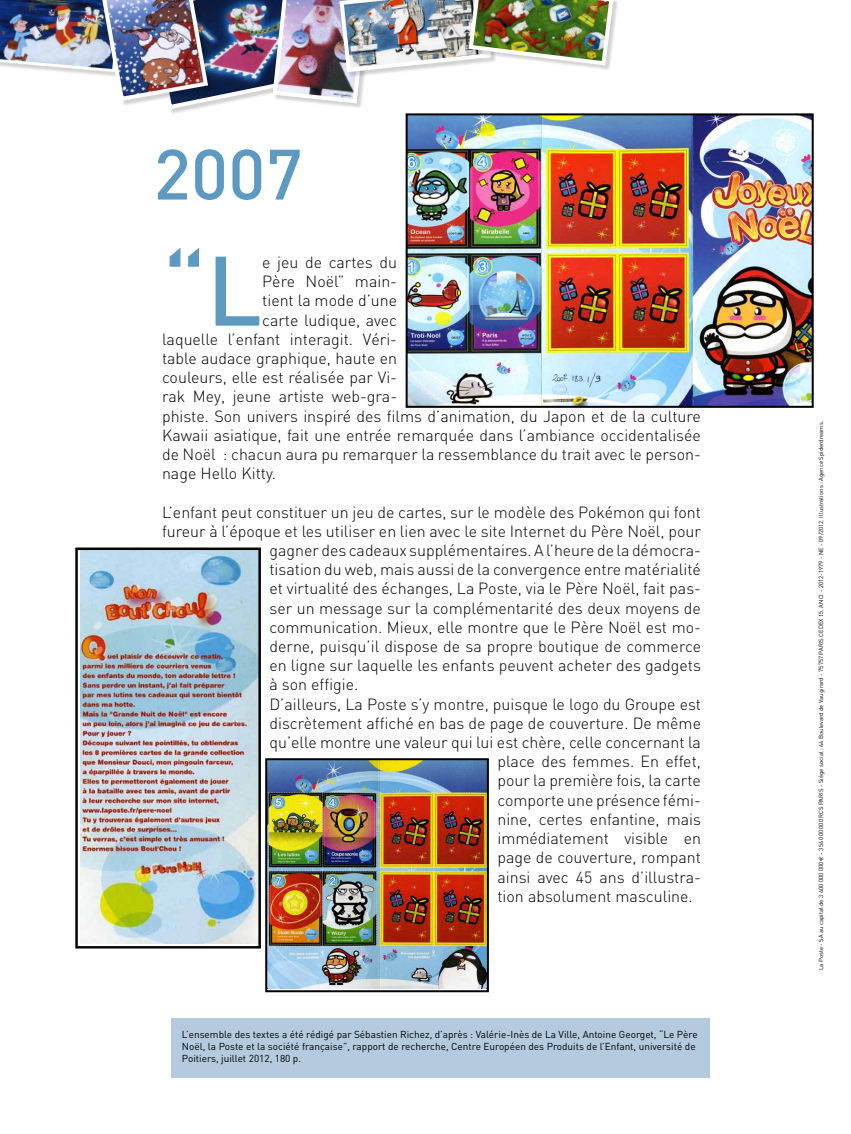
<style>
.page{position:relative;width:851px;height:1134px;background:#fff}
.page>*{position:absolute;margin:0;border:0;box-sizing:border-box;transform-origin:0 0}
.t1{font:500 96.9px "DIN";color:#5d99c1}
.t2{font:500 70px "DIN";color:#5d99c1}
.t3{font:300 16px "DIN";color:#000}
.t4{font:10px/12px "DIN";color:#000}
.t5{font:6px "DIN";color:#000}
.s1{font-family:"Euro Sans"}
</style>
<div class="page">
<div style="left:469px;top:0;width:150px;height:71px;background:#000;opacity:.18"></div>
<img style="left:0;top:0;width:615px;height:112px">
<img style="left:408px;top:116px;width:402px;height:289px">
<div style="left:405px;top:113px;width:408px;height:295px;border:2px solid #000"></div>
<img style="left:268px;top:761px;width:218px;height:228px">
<div style="left:265px;top:758px;width:224px;height:234px;border:2px solid #000"></div>
<div style="left:170px;top:1019px;width:539px;height:59px;background:#b3cadf"></div>
<img style="left:80px;top:550px;width:178px;height:393px">
<div style="left:75px;top:547px;width:186px;height:401px;border:2px solid #000"></div>
<h2 class="t2" style="left:153px;top:130px;width:151px">2007</h2>
<h1 class="t1" style="left:162px;top:229px;width:102px">“L</h1>
<p class="t3" style="left:262px;top:252px;width:136px">e jeu de cartes du</p>
<p class="t3" style="left:262px;top:272px;width:136px">Père Noël” main-</p>
<p class="t3" style="left:262px;top:291px;width:136px">tient la mode d’une</p>
<p class="t3" style="left:262px;top:310px;width:136px">carte ludique, avec</p>
<p class="t3" style="left:162px;top:329px;width:236px">laquelle l’enfant interagit. Véri-</p>
<p class="t3" style="left:162px;top:348px;width:236px">table audace graphique, haute en</p>
<p class="t3" style="left:162px;top:368px;width:236px">couleurs, elle est réalisée par Vi-</p>
<p class="t3" style="left:162px;top:387px;width:236px">rak Mey, jeune artiste web-gra-</p>
<p class="t3" style="left:162px;top:406px;width:540px">phiste. Son univers inspiré des films d’animation, du Japon et de la culture</p>
<p class="t3" style="left:162px;top:425px;width:540px">Kawaii asiatique, fait une entrée remarquée dans l’ambiance occidentalisée</p>
<p class="t3" style="left:162px;top:444px;width:540px">de Noël : chacun aura pu remarquer la ressemblance du trait avec le person-</p>
<p class="t3" style="left:162px;top:464px;width:116px">nage Hello Kitty.</p>
<p class="t3" style="left:162px;top:502px;width:540px">L’enfant peut constituer un jeu de cartes, sur le modèle des Pokémon qui font</p>
<p class="t3" style="left:162px;top:521px;width:540px">fureur à l’époque et les utiliser en lien avec le site Internet du Père Noël, pour</p>
<p class="t3" style="left:269px;top:540px;width:433px">gagner des cadeaux supplémentaires. A l’heure de la démocra-</p>
<p class="t3" style="left:269px;top:560px;width:433px">tisation du web, mais aussi de la convergence entre matérialité</p>
<p class="t3" style="left:269px;top:579px;width:433px">et virtualité des échanges, La Poste, via le Père Noël, fait pas-</p>
<p class="t3" style="left:269px;top:598px;width:433px">ser un message sur la complémentarité des deux moyens de</p>
<p class="t3" style="left:269px;top:617px;width:433px">communication. Mieux, elle montre que le Père Noël est mo-</p>
<p class="t3" style="left:269px;top:636px;width:433px">derne, puisqu’il dispose de sa propre boutique de commerce</p>
<p class="t3" style="left:269px;top:656px;width:433px">en ligne sur laquelle les enfants peuvent acheter des gadgets</p>
<p class="t3" style="left:269px;top:675px;width:90px">à son effigie.</p>
<p class="t3" style="left:269px;top:694px;width:433px">D’ailleurs, La Poste s’y montre, puisque le logo du Groupe est</p>
<p class="t3" style="left:269px;top:713px;width:433px">discrètement affiché en bas de page de couverture. De même</p>
<p class="t3" style="left:269px;top:732px;width:433px">qu’elle montre une valeur qui lui est chère, celle concernant la</p>
<p class="t3" style="left:497px;top:752px;width:205px">place des femmes. En effet,</p>
<p class="t3" style="left:497px;top:771px;width:205px">pour la première fois, la carte</p>
<p class="t3" style="left:497px;top:790px;width:205px">comporte une présence fémi-</p>
<p class="t3" style="left:497px;top:809px;width:205px">nine, certes enfantine, mais</p>
<p class="t3" style="left:497px;top:828px;width:205px">immédiatement visible en</p>
<p class="t3" style="left:497px;top:848px;width:205px">page de couverture, rompant</p>
<p class="t3" style="left:497px;top:867px;width:205px">ainsi avec 45 ans d’illustra-</p>
<p class="t3" style="left:497px;top:886px;width:197px">tion absolument masculine.</p>
<p class="t4" style="left:182px;top:1028px;width:517px">L’ensemble des textes a été rédigé par Sébastien Richez, d’après : Valérie-Inès de La Ville, Antoine Georget, “Le Père<br>Noël, la Poste et la société française”, rapport de recherche, Centre Européen des Produits de l’Enfant, université de<br>Poitiers, juillet 2012, 180 p.</p>
<p class="t5" style="left:817px;top:970px;width:551px;rotate:-90deg">La Poste - SA au capital de 3 400 000 000 <span class="s1">e</span> - 356 000 000 RCS PARIS - Siège social : 44 Boulevard de Vaugirard - 75757 PARIS CEDEX 15. ANCI - 2012-1979 - NE - 09/2012. Illustrations : Agence Spiderdreams.</p>
</div>
